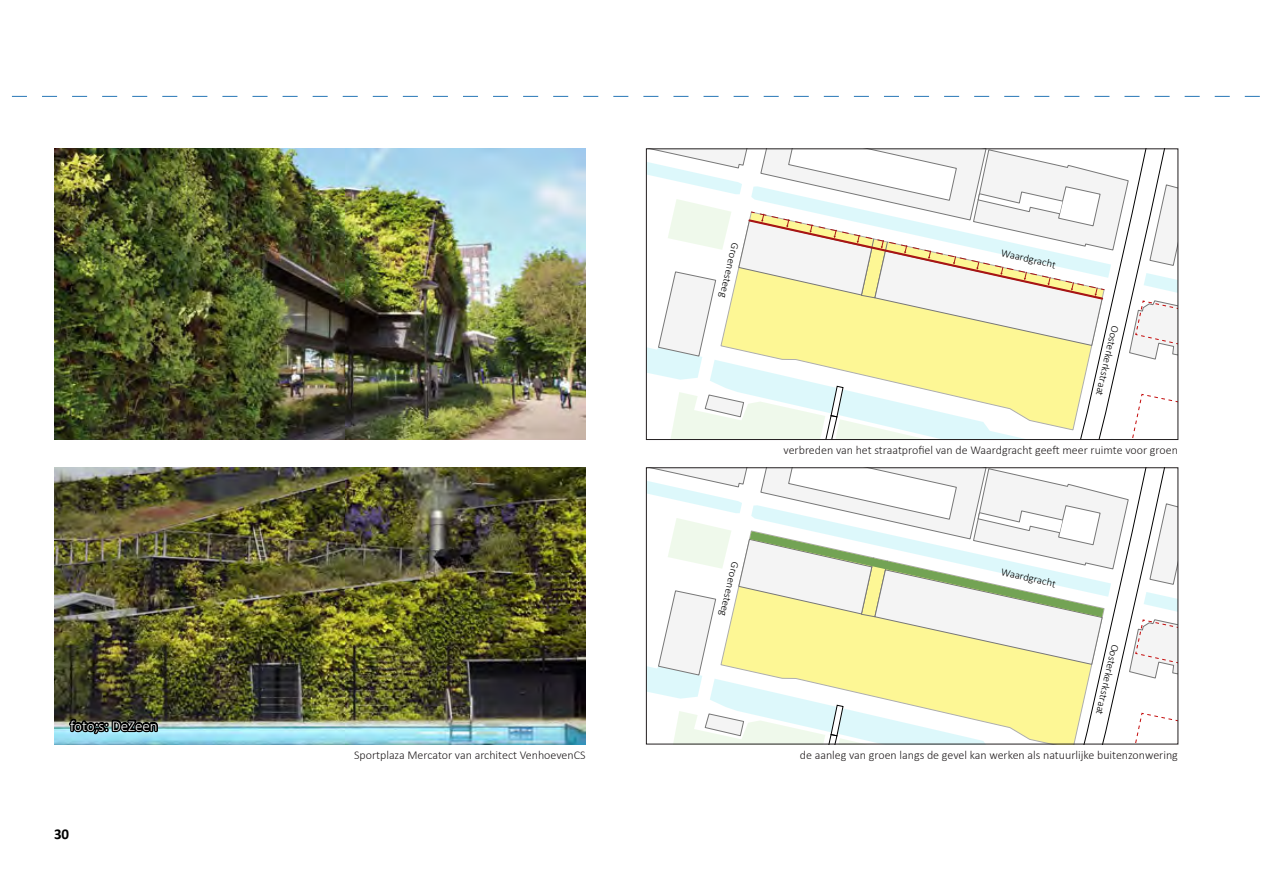
<style>
.page{position:relative;width:1263px;height:893px;background:#fff}
.page>*{position:absolute;margin:0;border:0;box-sizing:border-box;transform-origin:0 0}
.t1{font:300 15px "Calibri";color:#fff}
.t2{font:700 15px "Calibri";color:#000}
.t3{font:300 12px "Calibri";color:#231f20}
.t4{font:300 10.8px "Calibri";color:#000}
</style>
<div class="page">
<svg style="left:11px;top:96px;width:1249px;height:1px"></svg>
<svg style="left:648px;top:151px;width:528px;height:287px"></svg>
<div style="left:646px;top:149px;width:532px;height:291px;border:1px solid #231f20"></div>
<svg style="left:648px;top:470px;width:528px;height:272px"></svg>
<img style="left:54px;top:149px;width:531px;height:291px">
<img style="left:54px;top:468px;width:531px;height:276px">
<svg style="left:67px;top:712px;width:92px;height:24px;background:#3f4c48"></svg>
<p class="t1" style="left:70px;top:716px;width:89px">foto;s: DeZeen</p>
<p class="t2" style="left:54px;top:825px;width:17px">30</p>
<p class="t4" style="left:742px;top:245px;width:57px;rotate:103deg">Groenesteeg</p>
<p class="t4" style="left:742px;top:564px;width:57px;rotate:103deg">Groenesteeg</p>
<p class="t4" style="left:1003px;top:246px;width:57px;rotate:13deg">Waardgracht</p>
<p class="t4" style="left:1122px;top:327px;width:74px;rotate:103deg">Oosterkerkstraat</p>
<p class="t3" style="left:783px;top:442px;width:396px">verbreden van het straatprofiel van de Waardgracht geeft meer ruimte voor groen</p>
<p class="t4" style="left:1003px;top:565px;width:57px;rotate:13deg">Waardgracht</p>
<p class="t4" style="left:1122px;top:646px;width:74px;rotate:103deg">Oosterkerkstraat</p>
<p class="t3" style="left:354px;top:747px;width:233px">Sportplaza Mercator van architect VenhoevenCS</p>
<p class="t3" style="left:800px;top:747px;width:380px">de aanleg van groen langs de gevel kan werken als natuurlijke buitenzonwering</p>
</div>
